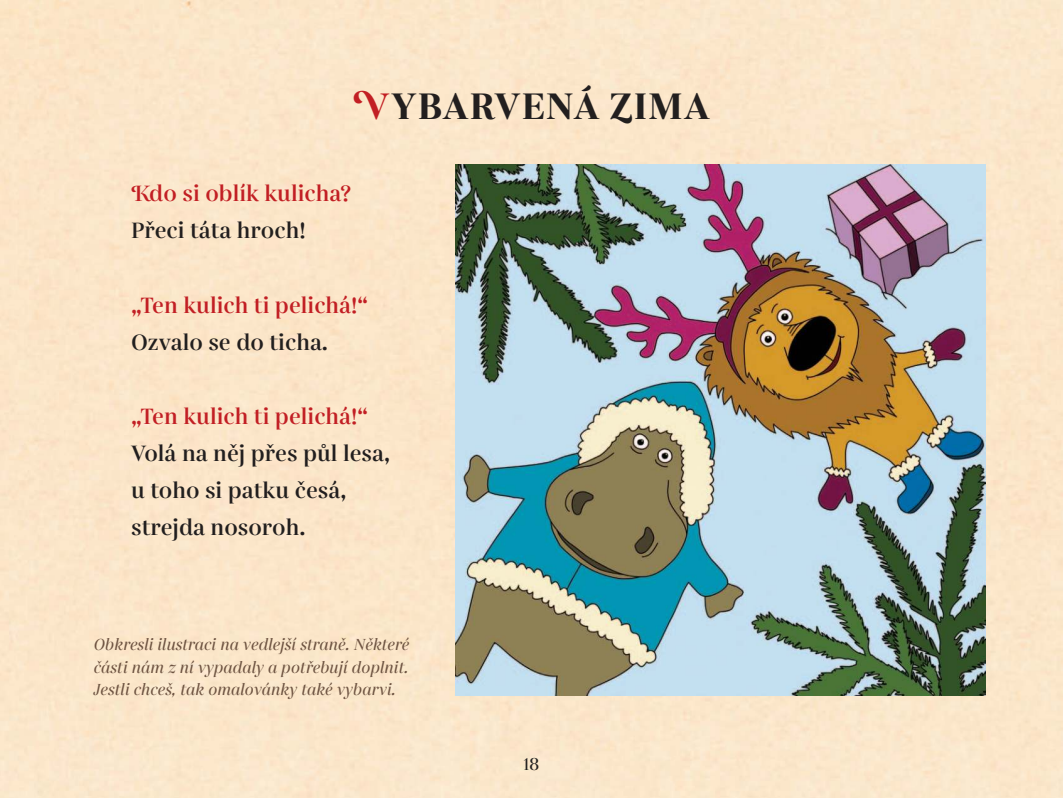
<style>
.page{position:relative;width:1063px;height:798px;background:#fff}
.page>*{position:absolute;margin:0;border:0;box-sizing:border-box;transform-origin:0 0}
.t1{font:700 37.5px "Gabriela";letter-spacing:.035em;color:#221f1f}
.t2{font:600 22.5px/37.1px "Gabriela";color:#221f1f}
.t3{font:600 22.5px "Gabriela";color:#c21f24}
.t4{font:500 17.5px "Gabriela";color:#221f1f}
.t5{font:italic 500 16.25px/22.5px "Gabriela";color:#6d5341;text-align:justify}
.s1{color:#c21f24}
</style>
<div class="page">
<div style="left:0;top:0;width:1063px;height:797px;background:#fbe6c9"></div>
<img style="left:456px;top:164px;width:529px;height:530px">
<h1 class="t1" style="left:353px;top:85px;width:359px"><span class="s1">V</span>YBARVENÁ ZIMA</h1>
<h2 class="t3" style="left:131px;top:184px;width:222px">Kdo si oblík kulicha?</h2>
<h2 class="t2" style="left:131px;top:214px;width:176px">Přeci táta hroch!</h2>
<h2 class="t3" style="left:131px;top:295px;width:238px">„Ten kulich ti pelichá!“</h2>
<h2 class="t2" style="left:131px;top:325px;width:198px">Ozvalo se do ticha.</h2>
<h2 class="t3" style="left:131px;top:406px;width:238px">„Ten kulich ti pelichá!“</h2>
<h2 class="t2" style="left:131px;top:436px;width:260px">Volá na něj přes půl lesa, u toho si patku česá, strejda nosoroh.</h2>
<p class="t5" style="left:93px;top:634px;width:317px">Obkresli ilustraci na vedlejší straně. Některé části nám z ní vypadaly a potřebují doplnit.<br>Jestli chceš, tak omalovánky také vybarvi.</p>
<p class="t4" style="left:523px;top:754px;width:18px">18</p>
</div>
